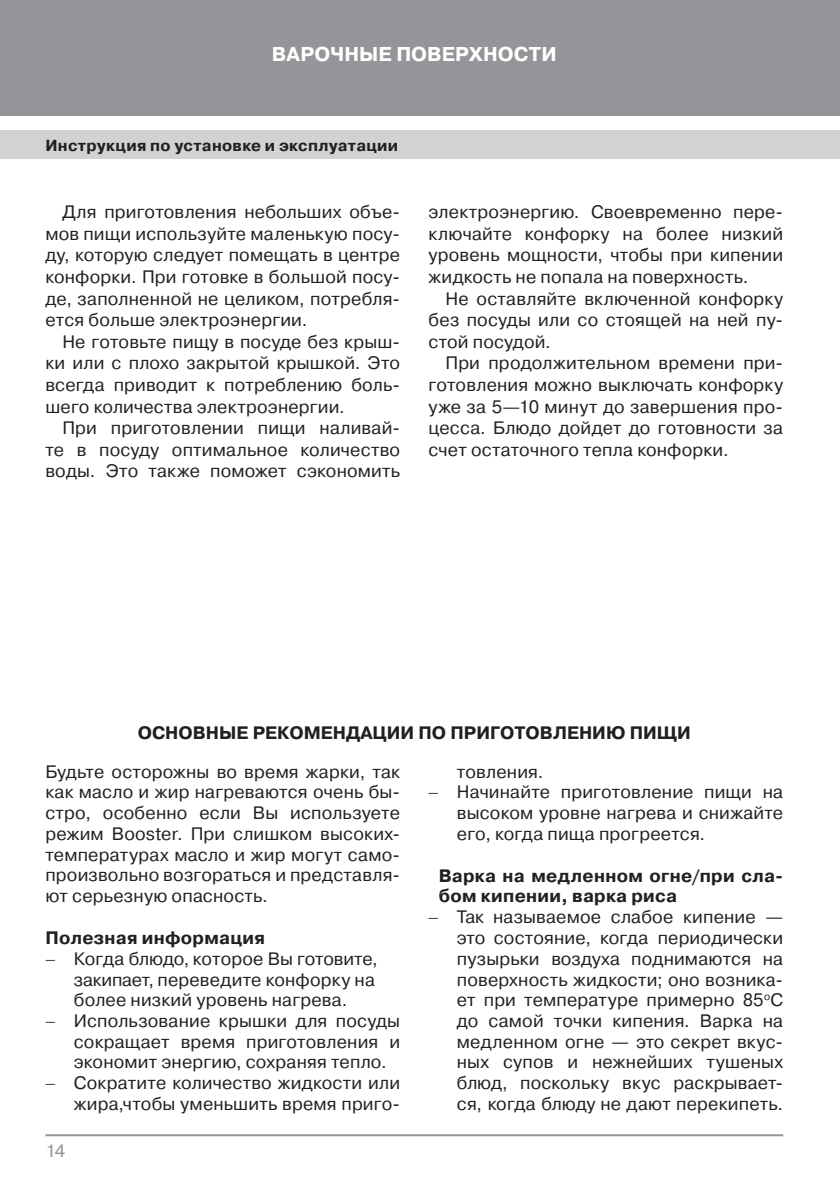
<style>
.page{position:relative;width:840px;height:1191px;background:#fff}
.page>*{position:absolute;margin:0;border:0;box-sizing:border-box;transform-origin:0 0}
.t1{font:700 20px "Pragmatica C";letter-spacing:.005em;color:#fff}
.Body_Text{font:18px/20.8px "Pragmatica C";letter-spacing:.01em;color:#231f20;text-align:justify}
.Based_text{font:18px/21.6px "Pragmatica C";letter-spacing:.01em;color:#231f20;text-align:justify}
.Heading_1{font:700 18px/20.8px "Pragmatica C";letter-spacing:.015em;color:#231f20}
.Body_Text-2{font:700 18px "Pragmatica C";color:#231f20}
.t2{font:18px "Pragmatica C";color:#939598}
.t3{font:700 16px "Pragmatica C";letter-spacing:.02em;color:#231f20}
</style>
<div class="page">
<div style="left:0;top:0;width:839px;height:116px;background:#939598"></div>
<div style="left:0;top:130px;width:839px;height:29px;background:#d1d2d4"></div>
<hr style="left:45px;top:1134px;width:737px;height:2px;background:#939598">
<p class="t1" style="left:272px;top:43px;width:286px">ВАРОЧНЫЕ ПОВЕРХНОСТИ</p>
<p class="t3" style="left:45px;top:136px;width:354px">Инструкция по установке и эксплуатации</p>
<p class="Based_text" style="left:45px;top:201px;width:356px;text-indent:17px">Для приготовления небольших объе&shy;мов пищи используйте маленькую посу&shy;ду, которую следует помещать в центре конфорки. При готовке в большой посу&shy;де, заполненной не целиком, потребля&shy;ется больше электроэнергии.</p>
<p class="Based_text" style="left:45px;top:331px;width:356px;text-indent:17px">Не готовьте пищу в посуде без крыш&shy;ки или с плохо закрытой крышкой. Это всегда приводит к потреблению боль&shy;шего количества электроэнергии.</p>
<p class="Based_text" style="left:45px;top:417px;width:356px;text-indent:17px">При приготовлении пищи наливай&shy;те в посуду оптимальное количество воды. Это также поможет сэкономить</p>
<p class="Based_text" style="left:428px;top:201px;width:356px">электроэнергию. Своевременно пере&shy;ключайте конфорку на более низкий уровень мощности, чтобы при кипении жидкость не попала на поверхность.</p>
<p class="Based_text" style="left:428px;top:288px;width:356px;text-indent:17px">Не оставляйте включенной конфорку без посуды или со стоящей на ней пу&shy;стой посудой.</p>
<p class="Based_text" style="left:428px;top:352px;width:356px;text-indent:17px">При продолжительном времени при&shy;готовления можно выключать конфорку уже за 5—10 минут до завершения про&shy;цесса. Блюдо дойдет до готовности за счет остаточного тепла конфорки.</p>
<p class="Body_Text-2" style="left:138px;top:722px;width:554px">ОСНОВНЫЕ РЕКОМЕНДАЦИИ ПО ПРИГОТОВЛЕНИЮ ПИЩИ</p>
<p class="Body_Text" style="left:45px;top:761px;width:356px">Будьте осторожны во время жарки, так как масло и жир нагреваются очень бы&shy;стро, особенно если Вы используете режим Booster. При слишком высоких&shy;температурах масло и жир могут само&shy;произвольно возгораться и представля&shy;ют серьезную опасность.</p>
<p class="Heading_1" style="left:45px;top:927px;width:221px">Полезная информация</p>
<p class="Body_Text" style="left:74px;top:948px;width:305px;text-align:left;text-indent:-28px">− Когда блюдо, которое Вы готовите, закипает, переведите конфорку на более низкий уровень нагрева.</p>
<p class="Body_Text" style="left:74px;top:1010px;width:327px;text-indent:-28px">− Использование крышки для посуды сокращает время приготовления и экономит энергию, сохраняя тепло.</p>
<p class="Body_Text" style="left:45px;top:1072px;width:356px;text-align:right">− Сократите количество жидкости или жира,чтобы уменьшить время приго-</p>
<p class="t2" style="left:45px;top:1140px;width:21px">14</p>
<p class="Body_Text" style="left:456px;top:761px;width:88px">товления.</p>
<p class="Body_Text" style="left:456px;top:782px;width:327px;text-indent:-28px">− Начинайте приготовление пищи на высоком уровне нагрева и снижайте его, когда пища прогреется.</p>
<p class="Heading_1" style="left:438px;top:865px;width:346px">Варка на медленном огне/при сла&shy;бом кипении, варка риса</p>
<p class="Body_Text" style="left:456px;top:907px;width:327px;text-indent:-28px">− Так называемое слабое кипение — это состояние, когда периодически пузырьки воздуха поднимаются на поверхность жидкости; оно возника&shy;ет при температуре примерно 85<sup>о</sup>С до самой точки кипения. Варка на медленном огне — это секрет вкус&shy;ных супов и нежнейших тушеных блюд, поскольку вкус раскрывает&shy;ся, когда блюду не дают перекипеть.</p>
</div>
